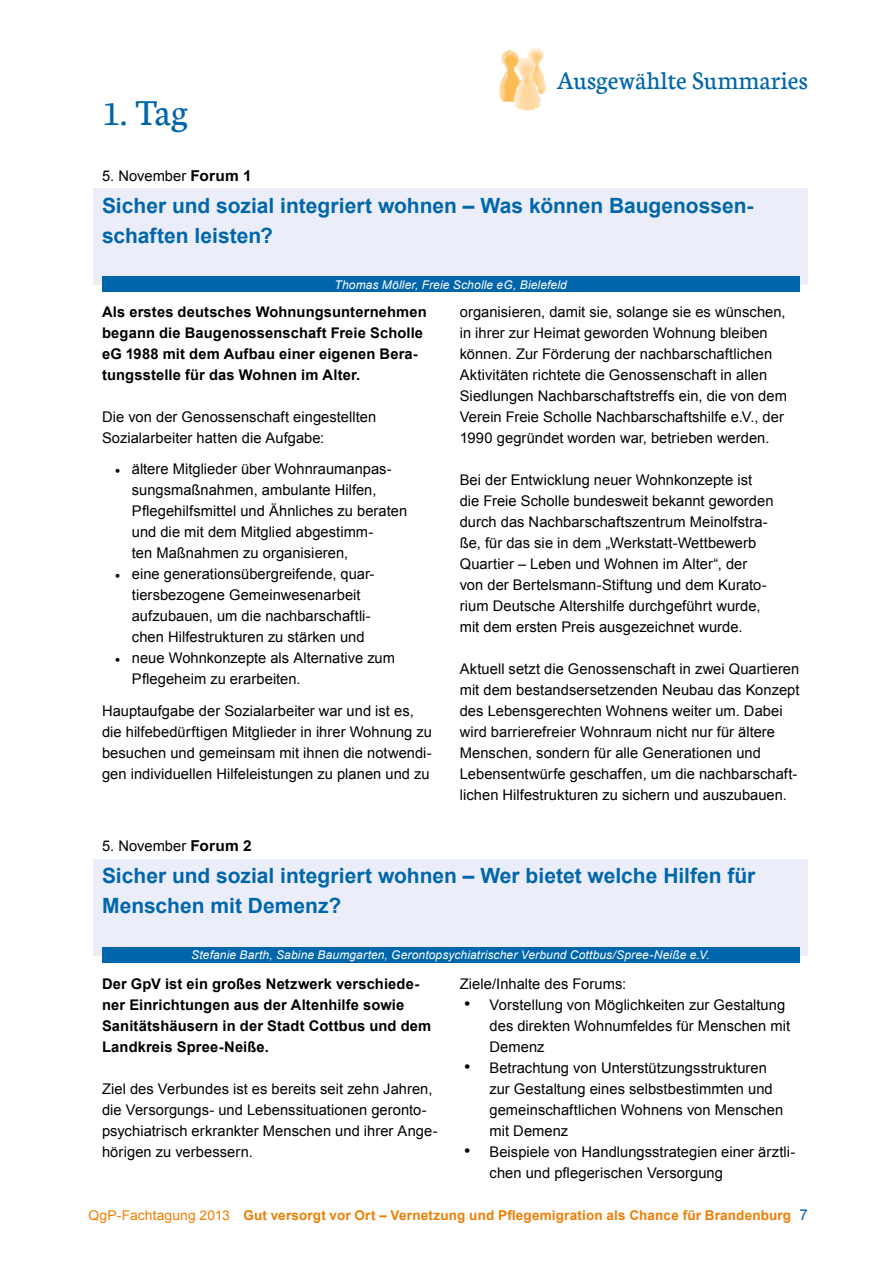
<style>
.page{position:relative;width:893px;height:1263px;background:#fff}
.page>*{position:absolute;margin:0;border:0;box-sizing:border-box;transform-origin:0 0}
.t1{font:39px "Neuton";color:#0066ab}
.t2{font:27px "Neuton";color:#0066ab}
.t3{font:700 21px/30px "Arial";color:#0066ab}
.t4{font:14.7px/21px "Arial";letter-spacing:.005em;color:#000}
.t5{font:700 14.7px/21px "Arial";letter-spacing:.01em;color:#000}
.t6{font:700 13.5px "Arial";letter-spacing:.015em;color:#ef7d00}
.t7{font:italic 12px "Arial";letter-spacing:.01em;color:#fff}
.s1{font-weight:700;font-size:15px}
.s2{font-family:"Minion Pro"}
.s3{font-size:18px}
.s4{font-weight:400}
.s5{font-weight:400;font-size:15px;color:#0066ab}
</style>
<div class="page">
<img style="left:498px;top:48px;width:48px;height:63px">
<div style="left:94px;top:189px;width:714px;height:96px;background:#ebeef8"></div>
<div style="left:102px;top:277px;width:697px;height:15px;background:#0066ab"></div>
<div style="left:94px;top:859px;width:714px;height:96px;background:#ebeef8"></div>
<div style="left:102px;top:947px;width:697px;height:15px;background:#0066ab"></div>
<h1 class="t1" style="left:102px;top:89px;width:87px">1. Tag</h1>
<p class="t4" style="left:102px;top:165px;width:151px">5. November <span class="s1">Forum 1</span></p>
<h2 class="t2" style="left:557px;top:64px;width:253px">Ausgewählte Summaries</h2>
<h3 class="t3" style="left:102px;top:191px;width:653px">Sicher und sozial integriert wohnen – Was können Baugenossen&shy;schaften leisten?</h3>
<p class="t7" style="left:335px;top:277px;width:234px">Thomas Möller, Freie Scholle eG, Bielefeld</p>
<p class="t5" style="left:102px;top:301px;width:326px">Als erstes deutsches Wohnungsunternehmen begann die Baugenossenschaft Freie Scholle eG 1988 mit dem Aufbau einer eigenen Bera&shy;tungsstelle für das Wohnen im Alter.</p>
<p class="t4" style="left:102px;top:406px;width:276px">Die von der Genossenschaft eingestellten<br>Sozialarbeiter hatten die Aufgabe:</p>
<p class="t4" style="left:132px;top:459px;width:277px;text-indent:-17px"><span class="s2">•</span> ältere Mitglieder über Wohnraumanpas&shy;sungsmaßnahmen, ambulante Hilfen, Pflegehilfsmittel und Ähnliches zu beraten und die mit dem Mitglied abgestimm-<br>ten Maßnahmen zu organisieren,</p>
<p class="t4" style="left:132px;top:564px;width:244px;text-indent:-17px"><span class="s2">•</span> eine generationsübergreifende, quar&shy;tiersbezogene Gemeinwesenarbeit aufzubauen, um die nachbarschaftli&shy;chen Hilfestrukturen zu stärken und</p>
<p class="t4" style="left:132px;top:648px;width:265px;text-indent:-17px"><span class="s2">•</span> neue Wohnkonzepte als Alternative zum<br>Pflegeheim zu erarbeiten.</p>
<p class="t4" style="left:102px;top:700px;width:331px">Hauptaufgabe der Sozialarbeiter war und ist es, die hilfebedürftigen Mitglieder in ihrer Wohnung zu besuchen und gemeinsam mit ihnen die notwendi&shy;gen individuellen Hilfeleistungen zu planen und zu</p>
<p class="t4" style="left:102px;top:835px;width:151px">5. November <span class="s1">Forum 2</span></p>
<p class="t4" style="left:460px;top:301px;width:329px">organisieren, damit sie, solange sie es wünschen, in ihrer zur Heimat geworden Wohnung bleiben können. Zur Förderung der nachbarschaftlichen Aktivitäten richtete die Genossenschaft in allen Siedlungen Nachbarschaftstreffs ein, die von dem Verein Freie Scholle Nachbarschaftshilfe e.V., der 1990 gegründet worden war, betrieben werden.</p>
<p class="t4" style="left:460px;top:469px;width:315px">Bei der Entwicklung neuer Wohnkonzepte ist die Freie Scholle bundesweit bekannt geworden durch das Nachbarschaftszentrum Meinolfstra&shy;ße, für das sie in dem „Werkstatt-Wettbewerb Quartier – Leben und Wohnen im Alter“, der von der Bertelsmann-Stiftung und dem Kurato&shy;rium Deutsche Altershilfe durchgeführt wurde, mit dem ersten Preis ausgezeichnet wurde.</p>
<p class="t4" style="left:460px;top:658px;width:341px">Aktuell setzt die Genossenschaft in zwei Quartieren mit dem bestandsersetzenden Neubau das Konzept des Lebensgerechten Wohnens weiter um. Dabei wird barrierefreier Wohnraum nicht nur für ältere Menschen, sondern für alle Generationen und Lebensentwürfe geschaffen, um die nachbarschaft&shy;lichen Hilfestrukturen zu sichern und auszubauen.</p>
<h3 class="t3" style="left:102px;top:861px;width:655px">Sicher und sozial integriert wohnen – Wer bietet welche Hilfen für<br>Menschen mit Demenz?</h3>
<p class="t7" style="left:191px;top:947px;width:520px">Stefanie Barth, Sabine Baumgarten, Gerontopsychiatrischer Verbund Cottbus/Spree-Neiße e.V.</p>
<p class="t5" style="left:102px;top:973px;width:331px">Der GpV ist ein großes Netzwerk verschiede&shy;ner Einrichtungen aus der Altenhilfe sowie Sanitätshäusern in der Stadt Cottbus und dem Landkreis Spree-Neiße.</p>
<p class="t4" style="left:102px;top:1078px;width:337px">Ziel des Verbundes ist es bereits seit zehn Jahren, die Versorgungs- und Lebenssituationen geronto&shy;psychiatrisch erkrankter Menschen und ihrer Ange&shy;hörigen zu verbessern.</p>
<p class="t4" style="left:460px;top:973px;width:168px">Ziele/Inhalte des Forums:</p>
<p class="t4" style="left:489px;top:994px;width:302px;text-indent:-26px"><span class="s3">•</span> Vorstellung von Möglichkeiten zur Gestaltung des direkten Wohnumfeldes für Menschen mit<br>Demenz</p>
<p class="t4" style="left:489px;top:1057px;width:295px;text-indent:-26px"><span class="s3">•</span> Betrachtung von Unterstützungsstrukturen zur Gestaltung eines selbstbestimmten und gemeinschaftlichen Wohnens von Menschen mit Demenz</p>
<p class="t4" style="left:489px;top:1141px;width:307px;text-indent:-26px"><span class="s3">•</span> Beispiele von Handlungsstrategien einer ärztli&shy;chen und pflegerischen Versorgung</p>
<p class="t6" style="left:88px;top:1206px;width:721px"><span class="s4">QgP-Fachtagung 2013</span> Gut versorgt vor Ort – Vernetzung und Pflegemigration als Chance für Brandenburg <span class="s5">7</span></p>
</div>
